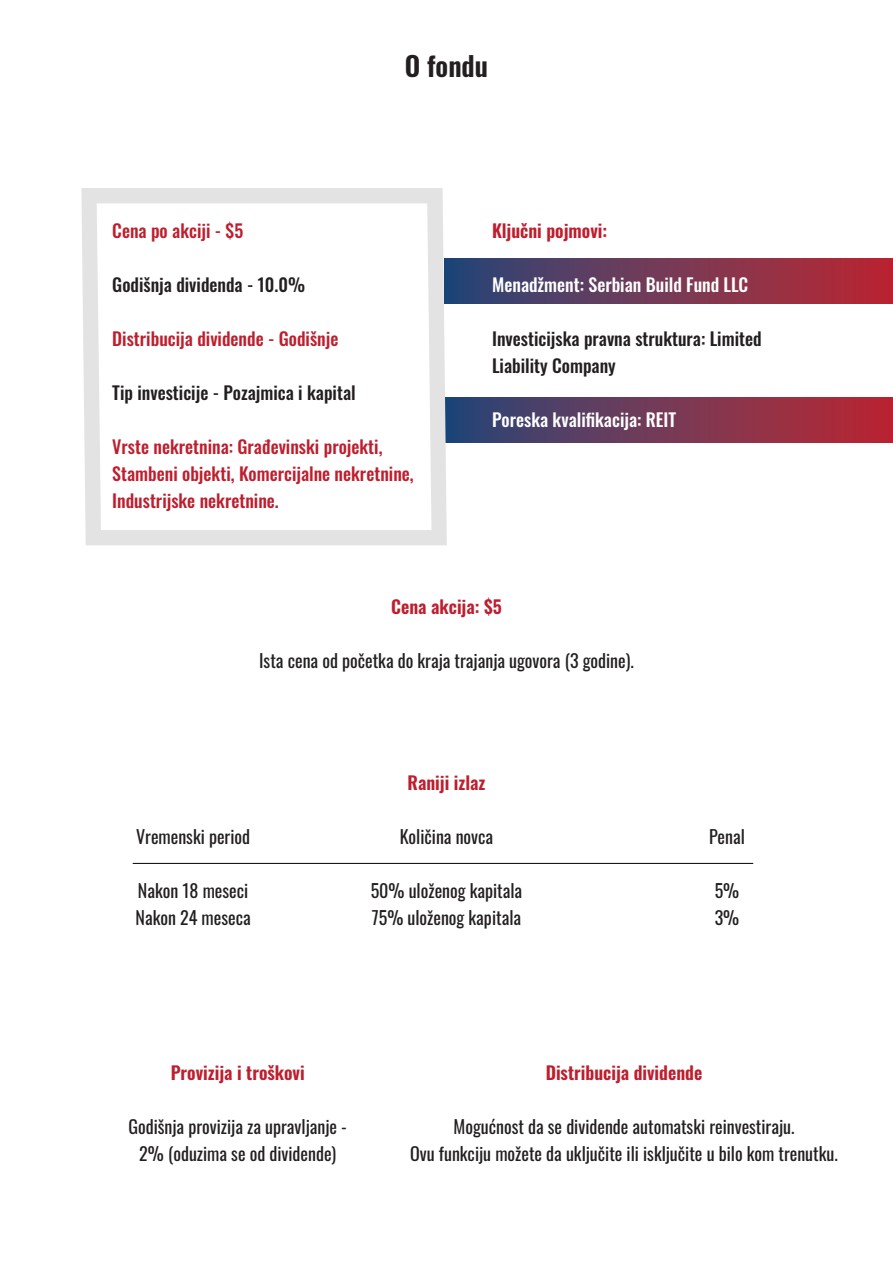
<style>
.page{position:relative;width:893px;height:1263px;background:#fff}
.page>*{position:absolute;margin:0;border:0;box-sizing:border-box;transform-origin:0 0}
.t1{font:600 27px "Oswald";color:#231f20}
.t2{font:18px/27px "Oswald";color:#231f20}
.t3{font:500 18px/27px "Oswald";color:#be1e2d}
.t4{font:500 18px/27px "Oswald";color:#231f20}
.t5{font:600 18px "Oswald";color:#be1e2d}
.t6{font:500 18px "Oswald";color:#fff}
</style>
<div class="page">
<div style="left:444px;top:259px;width:449px;height:45px;background:linear-gradient(to right,#284878,#bf2832)"></div>
<div style="left:444px;top:397px;width:449px;height:45px;background:linear-gradient(to right,#284878,#bf2832)"></div>
<hr style="left:133px;top:863px;width:620px;height:1px;background:#000">
<svg style="left:81px;top:188px;width:366px;height:357px"></svg>
<h1 class="t1" style="left:405px;top:42px;width:85px">O fondu</h1>
<p class="t3" style="left:112px;top:215px;width:132px">Cena po akciji - $5</p>
<p class="t4" style="left:112px;top:269px;width:194px">Godišnja dividenda - 10.0%</p>
<p class="t3" style="left:112px;top:323px;width:228px">Distribucija dividende - Godišnje</p>
<p class="t4" style="left:112px;top:377px;width:245px">Tip investicije - Pozajmica i kapital</p>
<p class="t3" style="left:112px;top:431px;width:303px">Vrste nekretnina: Građevinski projekti,<br>Stambeni objekti, Komercijalne nekretnine,<br>Industrijske nekretnine.</p>
<p class="t5" style="left:492px;top:214px;width:116px">Ključni pojmovi:</p>
<p class="t6" style="left:492px;top:268px;width:258px">Menadžment: Serbian Build Fund LLC</p>
<p class="t4" style="left:492px;top:323px;width:271px">Investicijska pravna struktura: Limited<br>Liability Company</p>
<p class="t6" style="left:492px;top:403px;width:186px">Poreska kvalifikacija: REIT</p>
<p class="t5" style="left:391px;top:590px;width:112px">Cena akcija: $5</p>
<p class="t2" style="left:259px;top:645px;width:376px">Ista cena od početka do kraja trajanja ugovora (3 godine).</p>
<p class="t2" style="left:136px;top:821px;width:115px">Vremenski period</p>
<p class="t2" style="left:136px;top:875px;width:117px">Nakon 18 meseci<br>Nakon 24 meseca</p>
<p class="t5" style="left:408px;top:767px;width:79px">Raniji izlaz</p>
<p class="t2" style="left:400px;top:821px;width:95px">Količina novca</p>
<p class="t2" style="left:371px;top:875px;width:153px">50% uloženog kapitala<br>75% uloženog kapitala</p>
<p class="t2" style="left:709px;top:821px;width:37px">Penal</p>
<p class="t2" style="left:715px;top:875px;width:26px">5%<br>3%</p>
<p class="t5" style="left:171px;top:1056px;width:135px">Provizija i troškovi</p>
<p class="t2" style="left:128px;top:1111px;width:220px;text-align:center">Godišnja provizija za upravljanje -<br>2% (oduzima se od dividende)</p>
<p class="t5" style="left:546px;top:1056px;width:158px">Distribucija dividende</p>
<p class="t2" style="left:410px;top:1111px;width:429px;text-align:center">Mogućnost da se dividende automatski reinvestiraju.<br>Ovu funkciju možete da uključite ili isključite u bilo kom trenutku.</p>
</div>
